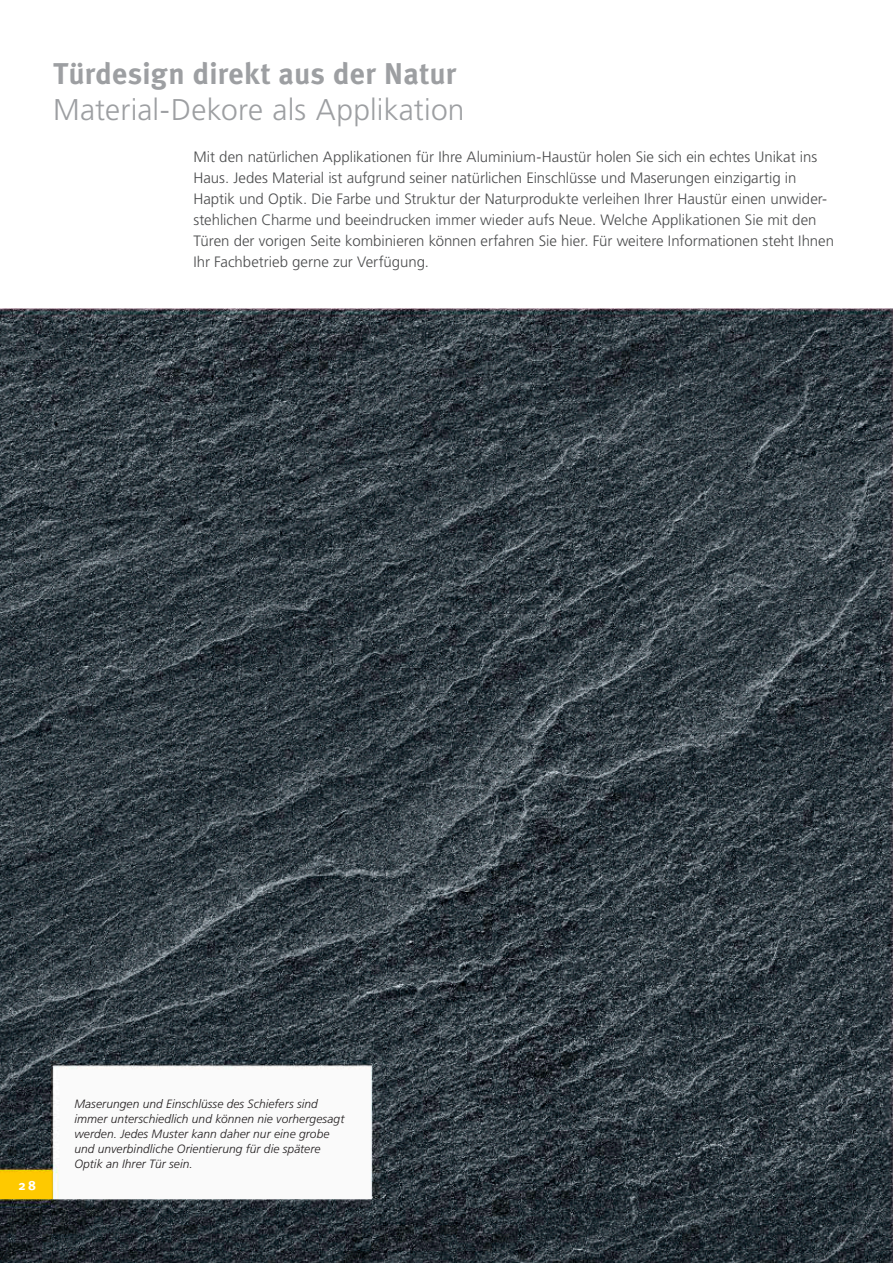
<style>
.page{position:relative;width:893px;height:1263px;background:#fff}
.page>*{position:absolute;margin:0;border:0;box-sizing:border-box;transform-origin:0 0}
.t1{font:300 30px "Frutiger";letter-spacing:.005em;color:#9d9fa2}
.t2{font:700 30px "Meta Plus";letter-spacing:.005em;color:#9d9fa2}
.t3{font:300 15px/21px "Frutiger";color:#4b4c4d}
.t4{font:700 13.5px "Meta Plus";color:#fff}
.t5{font:italic 300 12px/15px "Frutiger";letter-spacing:.005em;color:#231f20}
</style>
<div class="page">
<img style="left:0;top:308px;width:893px;height:955px">
<h1 class="t2" style="left:53px;top:56px;width:405px">Türdesign direkt aus der Natur</h1>
<h1 class="t1" style="left:53px;top:93px;width:413px">Material-Dekore als Applikation</h1>
<p class="t3" style="left:193px;top:147px;width:642px">Mit den natürlichen Applikationen für Ihre Aluminium-Haustür holen Sie sich ein echtes Unikat ins Haus. Jedes Material ist aufgrund seiner natürlichen Einschlüsse und Maserungen einzigartig in Haptik und Optik. Die Farbe und Struktur der Naturprodukte verleihen Ihrer Haustür einen unwider&shy;stehlichen Charme und beeindrucken immer wieder aufs Neue. Welche Applikationen Sie mit den Türen der vorigen Seite kombinieren können erfahren Sie hier. Für weitere Informationen steht Ihnen Ihr Fachbetrieb gerne zur Verfügung.</p>
<p class="t4" style="left:18px;top:1177px;width:19px">28</p>
<p class="t5" style="left:74px;top:1096px;width:271px">Maserungen und Einschlüsse des Schiefers sind immer unterschiedlich und können nie vorhergesagt werden. Jedes Muster kann daher nur eine grobe und unverbindliche Orientierung für die spätere Optik an Ihrer Tür sein.</p>
</div>
